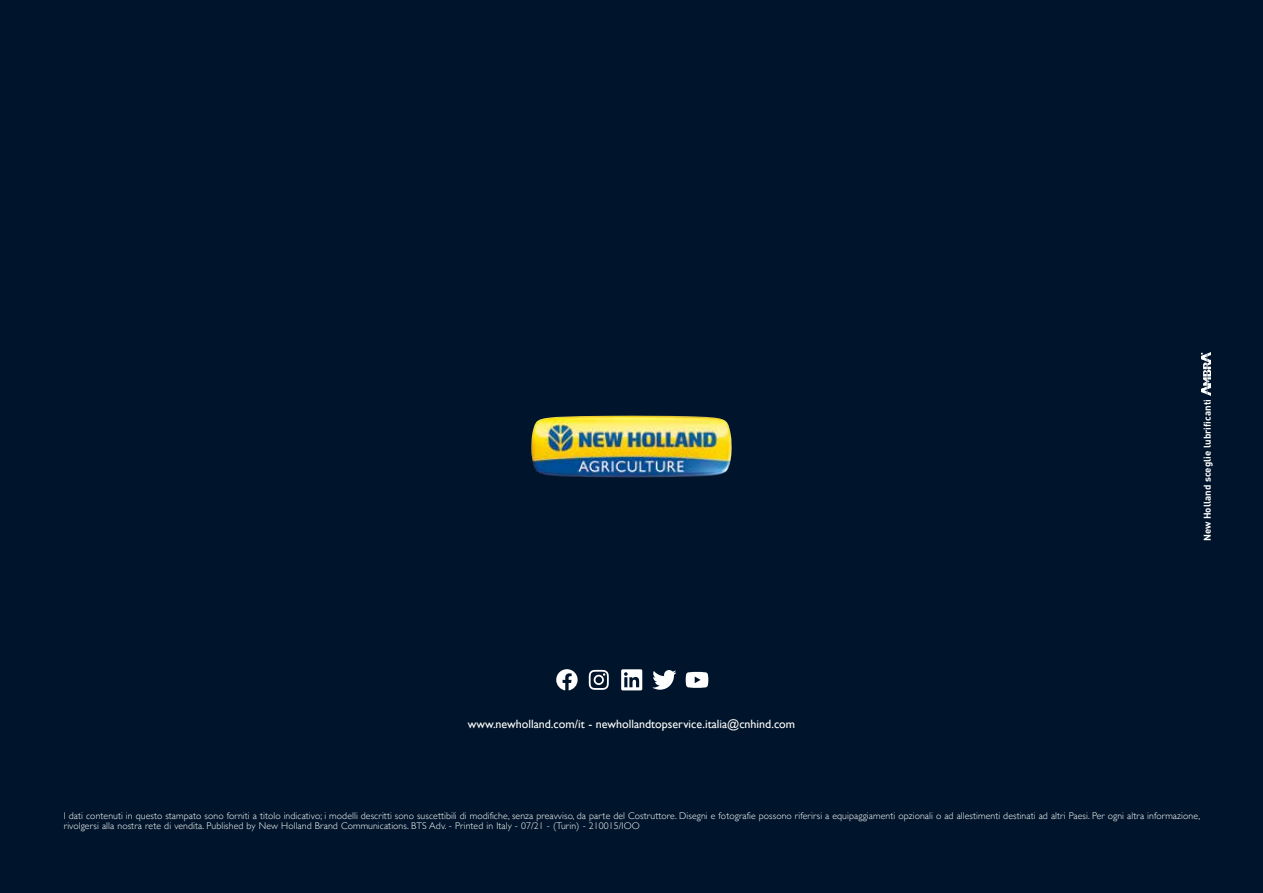
<style>
.page{position:relative;width:1263px;height:893px;background:#00152b}
.page>*{position:absolute;margin:0;border:0;box-sizing:border-box;transform-origin:0 0}
.t1{font:12px "Gill Sans";color:#fff}
.t2{font:300 9.75px/10.5px "Gill Sans";letter-spacing:.01em;color:#fff}
.t3{font:700 9.75px "DIN";color:#fff}
</style>
<div class="page">
<img style="left:531px;top:416px;width:201px;height:61px">
<svg style="left:652px;top:670px;width:24px;height:20px"></svg>
<svg style="left:556px;top:669px;width:22px;height:21px"></svg>
<svg style="left:589px;top:670px;width:20px;height:20px"></svg>
<svg style="left:686px;top:672px;width:22px;height:16px"></svg>
<svg style="left:621px;top:669px;width:21px;height:21px"></svg>
<img style="left:1202px;top:352px;width:8px;height:43px">
<p class="t1" style="left:468px;top:717px;width:329px">www.newholland.com/it - newhollandtopservice.italia@cnhind.com</p>
<p class="t3" style="left:1201px;top:541px;width:144px;rotate:-90deg">New Holland sceglie lubrificanti</p>
<p class="t2" style="left:64px;top:810px;width:1138px">I dati contenuti in questo stampato sono forniti a titolo indicativo; i modelli descritti sono suscettibili di modifiche, senza preavviso, da parte del Costruttore. Disegni e fotografie possono riferirsi a equipaggiamenti opzionali o ad allestimenti destinati ad altri Paesi. Per ogni altra informazione, rivolgersi alla nostra rete di vendita. Published by New Holland Brand Communications. BTS Adv. - Printed in Italy - 07/21 - (Turin) - 210015/IOO</p>
</div>
